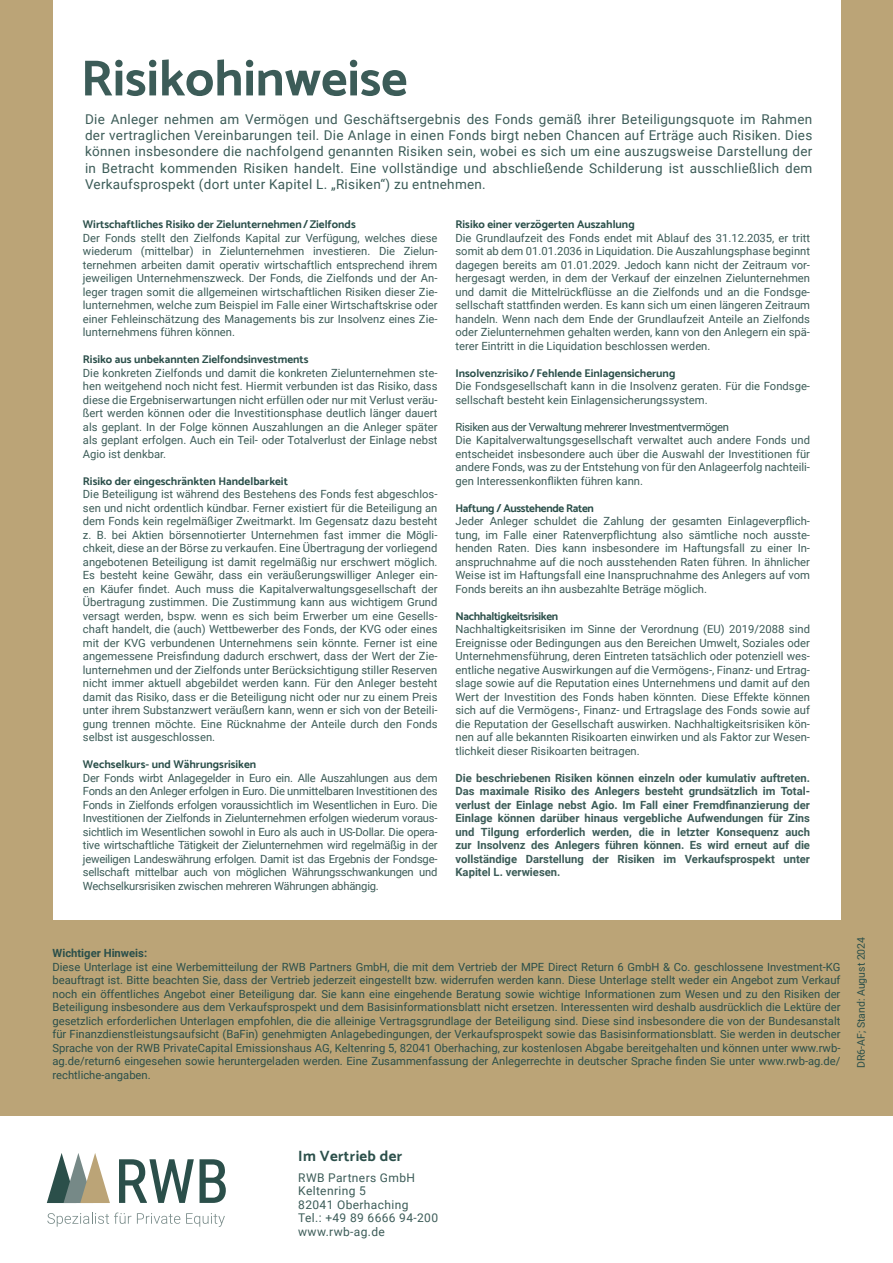
<style>
.page{position:relative;width:893px;height:1263px;background:#bba477}
.page>*{position:absolute;margin:0;border:0;box-sizing:border-box;transform-origin:0 0}
.t1{font:700 51px "Catamaran";color:#3c5c58}
.t2{font:700 15px "Catamaran";letter-spacing:.02em;color:#2b4f4a}
.t3{font:13.5px/16.2px "Roboto";letter-spacing:.02em;color:#3c5c58;text-align:justify}
.t4{font:12px/13.5px "Roboto";letter-spacing:.03em;color:#3c5c58}
.t5{font:11.25px/13.5px "Roboto";color:#3c5c58;text-align:justify}
.t6{font:11.25px/13.5px "Roboto";letter-spacing:-.03em;color:#2b4f4a;text-align:justify}
.t7{font:700 11.25px/13.5px "Roboto";color:#3c5c58;text-align:justify}
.t8{font:700 11.25px "Catamaran";color:#2b4f4a}
.t9{font:700 11.25px "Catamaran";letter-spacing:-.03em;color:#2b4f4a}
.t10{font:700 11.25px "Roboto";color:#2b4f4a}
.t11{font:10.5px "Roboto";color:#2b4f4a}
</style>
<div class="page">
<div style="left:53px;top:0;width:787px;height:920px;background:#fff"></div>
<div style="left:0;top:1116px;width:893px;height:147px;background:#fff"></div>
<svg style="left:47px;top:1212px;width:84px;height:15px"></svg>
<svg style="left:137px;top:1213px;width:43px;height:11px"></svg>
<svg style="left:186px;top:1213px;width:39px;height:14px"></svg>
<svg style="left:200px;top:1159px;width:26px;height:44px"></svg>
<svg style="left:119px;top:1159px;width:75px;height:44px"></svg>
<svg style="left:47px;top:1153px;width:63px;height:50px"></svg>
<h1 class="t1" style="left:81px;top:39px;width:328px">Risikohinweise</h1>
<p class="t3" style="left:85px;top:112px;width:729px">Die Anleger nehmen am Vermögen und Geschäftsergebnis des Fonds gemäß ihrer Beteiligungsquote im Rahmen der vertraglichen Vereinbarungen teil. Die Anlage in einen Fonds birgt neben Chancen auf Erträge auch Risiken. Dies können insbesondere die nachfolgend genannten Risiken sein, wobei es sich um eine auszugsweise Darstellung der in Betracht kommenden Risiken handelt. Eine vollständige und abschließende Schilderung ist ausschließlich dem Verkaufsprospekt (dort unter Kapitel L. „Risiken“) zu entnehmen.</p>
<p class="t8" style="left:83px;top:216px;width:274px">Wirtschaftliches Risiko der Zielunternehmen / Zielfonds</p>
<p class="t5" style="left:83px;top:232px;width:356px">Der Fonds stellt den Zielfonds Kapital zur Verfügung, welches diese wiederum (mittelbar) in Zielunternehmen investieren. Die Zielun&shy;ternehmen arbeiten damit operativ wirtschaftlich entsprechend ihrem jeweiligen Unternehmenszweck. Der Fonds, die Zielfonds und der An&shy;leger tragen somit die allgemeinen wirtschaftlichen Risiken dieser Zie&shy;lunternehmen, welche zum Beispiel im Falle einer Wirtschaftskrise oder einer Fehleinschätzung des Managements bis zur Insolvenz eines Zie&shy;lunternehmens führen können.</p>
<p class="t8" style="left:83px;top:351px;width:227px">Risiko aus unbekannten Zielfondsinvestments</p>
<p class="t5" style="left:83px;top:367px;width:356px">Die konkreten Zielfonds und damit die konkreten Zielunternehmen ste&shy;hen weitgehend noch nicht fest. Hiermit verbunden ist das Risiko, dass diese die Ergebniserwartungen nicht erfüllen oder nur mit Verlust veräu&shy;ßert werden können oder die Investitionsphase deutlich länger dauert als geplant. In der Folge können Auszahlungen an die Anleger später als geplant erfolgen. Auch ein Teil- oder Totalverlust der Einlage nebst Agio ist denkbar.</p>
<p class="t8" style="left:83px;top:472px;width:207px">Risiko der eingeschränkten Handelbarkeit</p>
<p class="t5" style="left:83px;top:488px;width:356px">Die Beteiligung ist während des Bestehens des Fonds fest abgeschlos&shy;sen und nicht ordentlich kündbar. Ferner existiert für die Beteiligung an dem Fonds kein regelmäßiger Zweitmarkt. Im Gegensatz dazu besteht z. B. bei Aktien börsennotierter Unternehmen fast immer die Mögli&shy;chkeit, diese an der Börse zu verkaufen. Eine Übertragung der vorliegend angebotenen Beteiligung ist damit regelmäßig nur erschwert möglich.<br>Es besteht keine Gewähr, dass ein veräußerungswilliger Anleger ein&shy;en Käufer findet. Auch muss die Kapitalverwaltungsgesellschaft der Übertragung zustimmen. Die Zustimmung kann aus wichtigem Grund versagt werden, bspw. wenn es sich beim Erwerber um eine Gesells&shy;chaft handelt, die (auch) Wettbewerber des Fonds, der KVG oder eines mit der KVG verbundenen Unternehmens sein könnte. Ferner ist eine angemessene Preisfindung dadurch erschwert, dass der Wert der Zie&shy;lunternehmen und der Zielfonds unter Berücksichtigung stiller Reserven nicht immer aktuell abgebildet werden kann. Für den Anleger besteht damit das Risiko, dass er die Beteiligung nicht oder nur zu einem Preis unter ihrem Substanzwert veräußern kann, wenn er sich von der Beteili&shy;gung trennen möchte. Eine Rücknahme der Anteile durch den Fonds selbst ist ausgeschlossen.</p>
<p class="t8" style="left:83px;top:756px;width:175px">Wechselkurs- und Währungsrisiken</p>
<p class="t5" style="left:83px;top:772px;width:356px">Der Fonds wirbt Anlagegelder in Euro ein. Alle Auszahlungen aus dem Fonds an den Anleger erfolgen in Euro. Die unmittelbaren Investitionen des Fonds in Zielfonds erfolgen voraussichtlich im Wesentlichen in Euro. Die Investitionen der Zielfonds in Zielunternehmen erfolgen wiederum voraus&shy;sichtlich im Wesentlichen sowohl in Euro als auch in US-Dollar. Die opera&shy;tive wirtschaftliche Tätigkeit der Zielunternehmen wird regelmäßig in der jeweiligen Landeswährung erfolgen. Damit ist das Ergebnis der Fondsge&shy;sellschaft mittelbar auch von möglichen Währungsschwankungen und Wechselkursrisiken zwischen mehreren Währungen abhängig.</p>
<p class="t8" style="left:455px;top:216px;width:181px">Risiko einer verzögerten Auszahlung</p>
<p class="t5" style="left:455px;top:232px;width:356px">Die Grundlaufzeit des Fonds endet mit Ablauf des 31.12.2035, er tritt somit ab dem 01.01.2036 in Liquidation. Die Auszahlungsphase beginnt dagegen bereits am 01.01.2029. Jedoch kann nicht der Zeitraum vor&shy;hergesagt werden, in dem der Verkauf der einzelnen Zielunternehmen und damit die Mittelrückflüsse an die Zielfonds und an die Fondsge&shy;sellschaft stattfinden werden. Es kann sich um einen längeren Zeitraum handeln. Wenn nach dem Ende der Grundlaufzeit Anteile an Zielfonds oder Zielunternehmen gehalten werden, kann von den Anlegern ein spä&shy;terer Eintritt in die Liquidation beschlossen werden.</p>
<p class="t8" style="left:455px;top:364px;width:221px">Insolvenzrisiko / Fehlende Einlagensicherung</p>
<p class="t5" style="left:455px;top:380px;width:356px">Die Fondsgesellschaft kann in die Insolvenz geraten. Für die Fondsge&shy;sellschaft besteht kein Einlagensicherungssystem.</p>
<p class="t6" style="left:455px;top:421px;width:275px">Risiken aus der Verwaltung mehrerer Investmentvermögen</p>
<p class="t5" style="left:455px;top:434px;width:356px">Die Kapitalverwaltungsgesellschaft verwaltet auch andere Fonds und entscheidet insbesondere auch über die Auswahl der Investitionen für andere Fonds, was zu der Entstehung von für den Anlageerfolg nachteili&shy;gen Interessenkonflikten führen kann.</p>
<p class="t9" style="left:455px;top:499px;width:140px">Haftung / Ausstehende Raten</p>
<p class="t5" style="left:455px;top:514px;width:356px">Jeder Anleger schuldet die Zahlung der gesamten Einlageverpflich&shy;tung, im Falle einer Ratenverpflichtung also sämtliche noch ausste&shy;henden Raten. Dies kann insbesondere im Haftungsfall zu einer In&shy;anspruchnahme auf die noch ausstehenden Raten führen. In ähnlicher Weise ist im Haftungsfall eine Inanspruchnahme des Anlegers auf vom Fonds bereits an ihn ausbezahlte Beträge möglich.</p>
<p class="t9" style="left:455px;top:607px;width:104px">Nachhaltigkeitsrisiken</p>
<p class="t5" style="left:455px;top:623px;width:356px">Nachhaltigkeitsrisiken im Sinne der Verordnung (EU) 2019/2088 sind Ereignisse oder Bedingungen aus den Bereichen Umwelt, Soziales oder Unternehmensführung, deren Eintreten tatsächlich oder potenziell wes&shy;entliche negative Auswirkungen auf die Vermögens-, Finanz- und Ertrag&shy;slage sowie auf die Reputation eines Unternehmens und damit auf den Wert der Investition des Fonds haben könnten. Diese Effekte können sich auf die Vermögens-, Finanz- und Ertragslage des Fonds sowie auf die Reputation der Gesellschaft auswirken. Nachhaltigkeitsrisiken kön&shy;nen auf alle bekannten Risikoarten einwirken und als Faktor zur Wesen&shy;tlichkeit dieser Risikoarten beitragen.</p>
<p class="t7" style="left:455px;top:772px;width:356px">Die beschriebenen Risiken können einzeln oder kumulativ auftreten.<br>Das maximale Risiko des Anlegers besteht grundsätzlich im Total&shy;verlust der Einlage nebst Agio. Im Fall einer Fremdfinanzierung der Einlage können darüber hinaus vergebliche Aufwendungen für Zins und Tilgung erforderlich werden, die in letzter Konsequenz auch zur Insolvenz des Anlegers führen können. Es wird erneut auf die vollständige Darstellung der Risiken im Verkaufsprospekt unter Kapitel L. verwiesen.</p>
<p class="t10" style="left:53px;top:948px;width:96px">Wichtiger Hinweis:</p>
<p class="t6" style="left:53px;top:961px;width:789px">Diese Unterlage ist eine Werbemitteilung der RWB Partners GmbH, die mit dem Vertrieb der MPE Direct Return 6 GmbH &amp; Co. geschlossene Investment-KG beauftragt ist. Bitte beachten Sie, dass der Vertrieb jederzeit eingestellt bzw. widerrufen werden kann. Diese Unterlage stellt weder ein Angebot zum Verkauf noch ein öffentliches Angebot einer Beteiligung dar. Sie kann eine eingehende Beratung sowie wichtige Informationen zum Wesen und zu den Risiken der Beteiligung insbesondere aus dem Verkaufsprospekt und dem Basisinformationsblatt nicht ersetzen. Interessenten wird deshalb ausdrücklich die Lektüre der gesetzlich erforderlichen Unterlagen empfohlen, die die alleinige Vertragsgrundlage der Beteiligung sind. Diese sind insbesondere die von der Bundesanstalt für Finanzdienstleistungsaufsicht (BaFin) genehmigten Anlagebedingungen, der Verkaufsprospekt sowie das Basisinformationsblatt. Sie werden in deutscher Sprache von der RWB PrivateCapital Emissionshaus AG, Keltenring 5, 82041 Oberhaching, zur kostenlosen Abgabe bereitgehalten und können unter www.rwb&shy;ag.de/return6 eingesehen sowie heruntergeladen werden. Eine Zusammenfassung der Anlegerrechte in deutscher Sprache finden Sie unter www.rwb-ag.de/ rechtliche-angaben.</p>
<p class="t11" style="left:856px;top:1068px;width:133px;rotate:-90deg">DR6-AF; Stand: August 2024</p>
<h2 class="t2" style="left:298px;top:1144px;width:106px">Im Vertrieb der</h2>
<p class="t4" style="left:298px;top:1171px;width:141px">RWB Partners GmbH<br>Keltenring 5<br>82041 Oberhaching<br>Tel.: +49 89 6666 94-200 www.rwb-ag.de</p>
</div>
